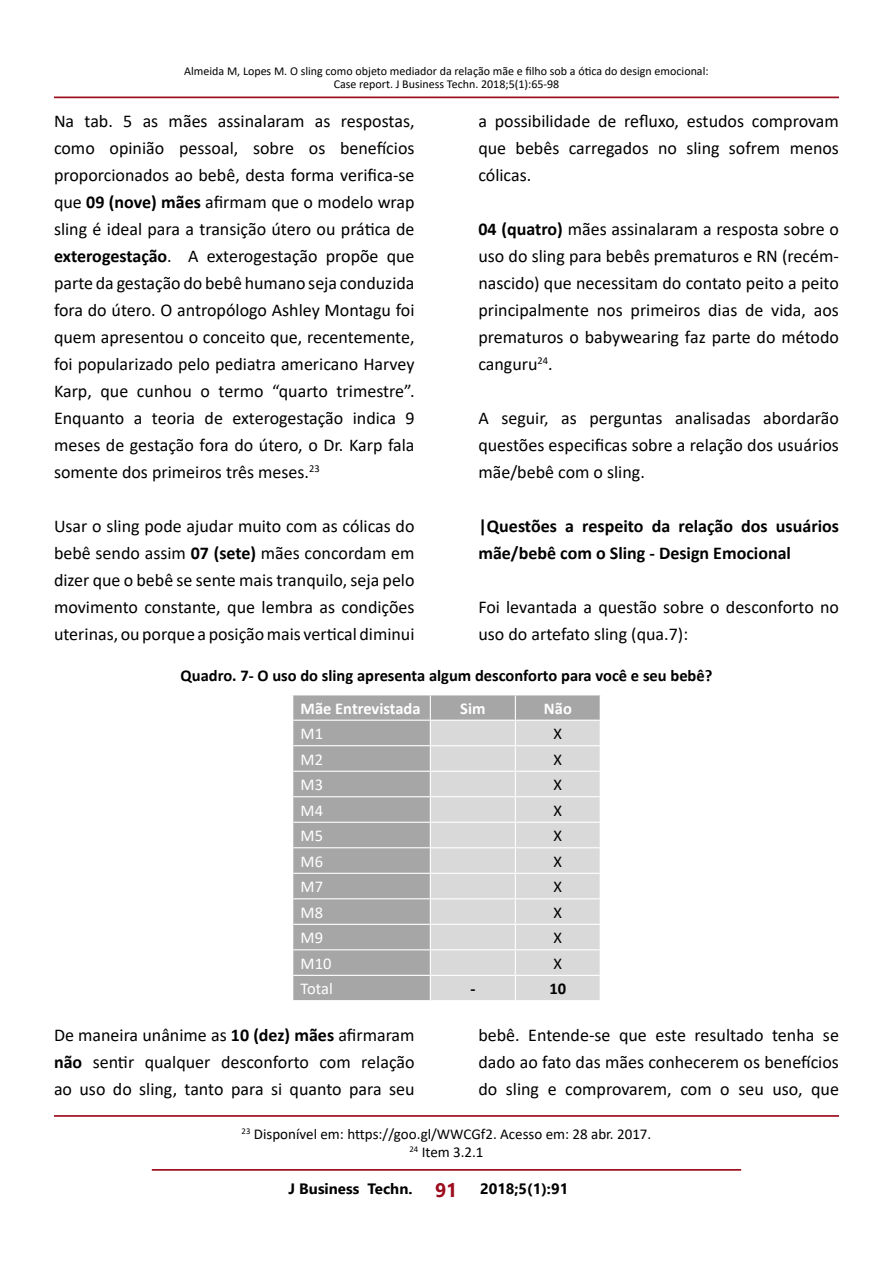
<style>
.page{position:relative;width:893px;height:1263px;background:#fff}
.page>*{position:absolute;margin:0;border:0;box-sizing:border-box;transform-origin:0 0}
.t1{font:18px/27px "Calibri";color:#000;text-align:justify}
.t2{font:700 18px/27px "Calibri";color:#000}
.t3{font:700 16.5px "Calibri";color:#000}
.t4{font:16.5px "Calibri";color:#fff}
.t5{font:700 16.5px "Calibri";color:#fff}
.t6{font:16.5px "Calibri";color:#000}
.t7{font:15px/18px "Calibri";color:#000;text-align:center}
.t8{font:700 15px "Segoe UI";color:#000}
.t9{font:12px/13.5px "Calibri";color:#000;text-align:center}
.s1{font-weight:700}
.s2{font-size:19.5px;color:#9d0d1e}
</style>
<div class="page">
<hr style="left:152px;top:1169px;width:589px;height:2px;background:#9d0d1e">
<hr style="left:54px;top:97px;width:785px;height:1px;background:#9d0d1e">
<hr style="left:54px;top:1115px;width:785px;height:2px;background:#9d0d1e">
<div style="left:293px;top:695px;width:307px;height:305px;background:#a6a6a6"></div>
<div style="left:431px;top:721px;width:169px;height:279px;background:#d9d9d9"></div>
<hr style="left:293px;top:720px;width:137px;height:1px;background:#fff">
<hr style="left:430px;top:720px;width:85px;height:1px;background:#fff">
<hr style="left:515px;top:720px;width:85px;height:1px;background:#fff">
<hr style="left:293px;top:745px;width:137px;height:1px;background:#fff">
<hr style="left:430px;top:745px;width:85px;height:1px;background:#fff">
<hr style="left:515px;top:745px;width:85px;height:1px;background:#fff">
<hr style="left:293px;top:771px;width:137px;height:1px;background:#fff">
<hr style="left:430px;top:771px;width:85px;height:1px;background:#fff">
<hr style="left:515px;top:771px;width:85px;height:1px;background:#fff">
<hr style="left:293px;top:796px;width:137px;height:1px;background:#fff">
<hr style="left:430px;top:796px;width:85px;height:1px;background:#fff">
<hr style="left:515px;top:796px;width:85px;height:1px;background:#fff">
<hr style="left:293px;top:822px;width:137px;height:1px;background:#fff">
<hr style="left:430px;top:822px;width:85px;height:1px;background:#fff">
<hr style="left:515px;top:822px;width:85px;height:1px;background:#fff">
<hr style="left:293px;top:847px;width:137px;height:1px;background:#fff">
<hr style="left:430px;top:847px;width:85px;height:1px;background:#fff">
<hr style="left:515px;top:847px;width:85px;height:1px;background:#fff">
<hr style="left:293px;top:873px;width:137px;height:1px;background:#fff">
<hr style="left:430px;top:873px;width:85px;height:1px;background:#fff">
<hr style="left:515px;top:873px;width:85px;height:1px;background:#fff">
<hr style="left:293px;top:898px;width:137px;height:1px;background:#fff">
<hr style="left:430px;top:898px;width:85px;height:1px;background:#fff">
<hr style="left:515px;top:898px;width:85px;height:1px;background:#fff">
<hr style="left:293px;top:924px;width:137px;height:1px;background:#fff">
<hr style="left:430px;top:924px;width:85px;height:1px;background:#fff">
<hr style="left:515px;top:924px;width:85px;height:1px;background:#fff">
<hr style="left:293px;top:949px;width:137px;height:1px;background:#fff">
<hr style="left:430px;top:949px;width:85px;height:1px;background:#fff">
<hr style="left:515px;top:949px;width:85px;height:1px;background:#fff">
<hr style="left:293px;top:975px;width:137px;height:1px;background:#fff">
<hr style="left:430px;top:975px;width:85px;height:1px;background:#fff">
<hr style="left:515px;top:975px;width:85px;height:1px;background:#fff">
<svg style="left:430px;top:695px;width:1px;height:305px"></svg>
<svg style="left:515px;top:695px;width:1px;height:305px"></svg>
<p class="t9" style="left:184px;top:64px;width:526px">Almeida M, Lopes M. O sling como objeto mediador da relação mãe e filho sob a ótica do design emocional:<br>Case report. J Business Techn. 2018;5(1):65-98</p>
<p class="t1" style="left:54px;top:107px;width:362px">Na tab. 5 as mães assinalaram as respostas, como opinião pessoal, sobre os benefícios proporcionados ao bebê, desta forma verifica-se que <span class="s1">09 (nove) mães</span> afirmam que o modelo wrap sling é ideal para a transição útero ou prática de <span class="s1">exterogestação</span>. A exterogestação propõe que parte da gestação do bebê humano seja conduzida fora do útero. O antropólogo Ashley Montagu foi quem apresentou o conceito que, recentemente, foi popularizado pelo pediatra americano Harvey Karp, que cunhou o termo “quarto trimestre”.<br>Enquanto a teoria de exterogestação indica 9 meses de gestação fora do útero, o Dr. Karp fala somente dos primeiros três meses.<sup>23</sup></p>
<p class="t1" style="left:54px;top:512px;width:362px">Usar o sling pode ajudar muito com as cólicas do bebê sendo assim <span class="s1">07 (sete)</span> mães concordam em dizer que o bebê se sente mais tranquilo, seja pelo movimento constante, que lembra as condições uterinas, ou porque a posição mais vertical diminui</p>
<p class="t1" style="left:478px;top:107px;width:362px">a possibilidade de refluxo, estudos comprovam que bebês carregados no sling sofrem menos cólicas.</p>
<p class="t1" style="left:478px;top:215px;width:362px"><span class="s1">04 (quatro)</span> mães assinalaram a resposta sobre o uso do sling para bebês prematuros e RN (recém&shy;nascido) que necessitam do contato peito a peito principalmente nos primeiros dias de vida, aos prematuros o babywearing faz parte do método canguru<sup>24</sup>.</p>
<p class="t1" style="left:478px;top:404px;width:362px">A seguir, as perguntas analisadas abordarão questões especificas sobre a relação dos usuários mãe/bebê com o sling.</p>
<p class="t2" style="left:478px;top:512px;width:362px">|Questões a respeito da relação dos usuários mãe/bebê com o Sling - Design Emocional</p>
<p class="t1" style="left:478px;top:593px;width:362px">Foi levantada a questão sobre o desconforto no uso do artefato sling (qua.7):</p>
<p class="t3" style="left:181px;top:664px;width:533px">Quadro. 7- O uso do sling apresenta algum desconforto para você e seu bebê?</p>
<p class="t5" style="left:301px;top:696px;width:121px">Mãe Entrevistada</p>
<p class="t5" style="left:460px;top:696px;width:27px">Sim</p>
<p class="t5" style="left:544px;top:696px;width:29px">Não</p>
<p class="t4" style="left:301px;top:722px;width:24px">M1</p>
<p class="t6" style="left:554px;top:722px;width:10px">X</p>
<p class="t4" style="left:301px;top:748px;width:24px">M2</p>
<p class="t6" style="left:554px;top:748px;width:10px">X</p>
<p class="t4" style="left:301px;top:773px;width:24px">M3</p>
<p class="t6" style="left:554px;top:773px;width:10px">X</p>
<p class="t4" style="left:301px;top:799px;width:24px">M4</p>
<p class="t6" style="left:554px;top:799px;width:10px">X</p>
<p class="t4" style="left:301px;top:824px;width:24px">M5</p>
<p class="t6" style="left:554px;top:824px;width:10px">X</p>
<p class="t4" style="left:301px;top:850px;width:24px">M6</p>
<p class="t6" style="left:554px;top:850px;width:10px">X</p>
<p class="t4" style="left:301px;top:875px;width:24px">M7</p>
<p class="t6" style="left:554px;top:875px;width:10px">X</p>
<p class="t4" style="left:301px;top:901px;width:24px">M8</p>
<p class="t6" style="left:554px;top:901px;width:10px">X</p>
<p class="t4" style="left:301px;top:926px;width:24px">M9</p>
<p class="t6" style="left:554px;top:926px;width:10px">X</p>
<p class="t4" style="left:301px;top:952px;width:32px">M10</p>
<p class="t6" style="left:554px;top:952px;width:10px">X</p>
<p class="t4" style="left:301px;top:977px;width:34px">Total</p>
<p class="t3" style="left:470px;top:977px;width:7px">-</p>
<p class="t3" style="left:550px;top:977px;width:18px">10</p>
<p class="t1" style="left:54px;top:1021px;width:362px">De maneira unânime as <span class="s1">10 (dez) mães</span> afirmaram <span class="s1">não</span> sentir qualquer desconforto com relação ao uso do sling, tanto para si quanto para seu</p>
<p class="t1" style="left:478px;top:1021px;width:362px">bebê. Entende-se que este resultado tenha se dado ao fato das mães conhecerem os benefícios do sling e comprovarem, com o seu uso, que</p>
<p class="t7" style="left:242px;top:1124px;width:411px"><sup>23</sup> Disponível em: https://goo.gl/WWCGf2. Acesso em: 28 abr. 2017.<br><sup>24</sup> Item 3.2.1</p>
<p class="t8" style="left:288px;top:1174px;width:281px">J Business Techn. <span class="s2">91</span> 2018;5(1):91</p>
</div>
